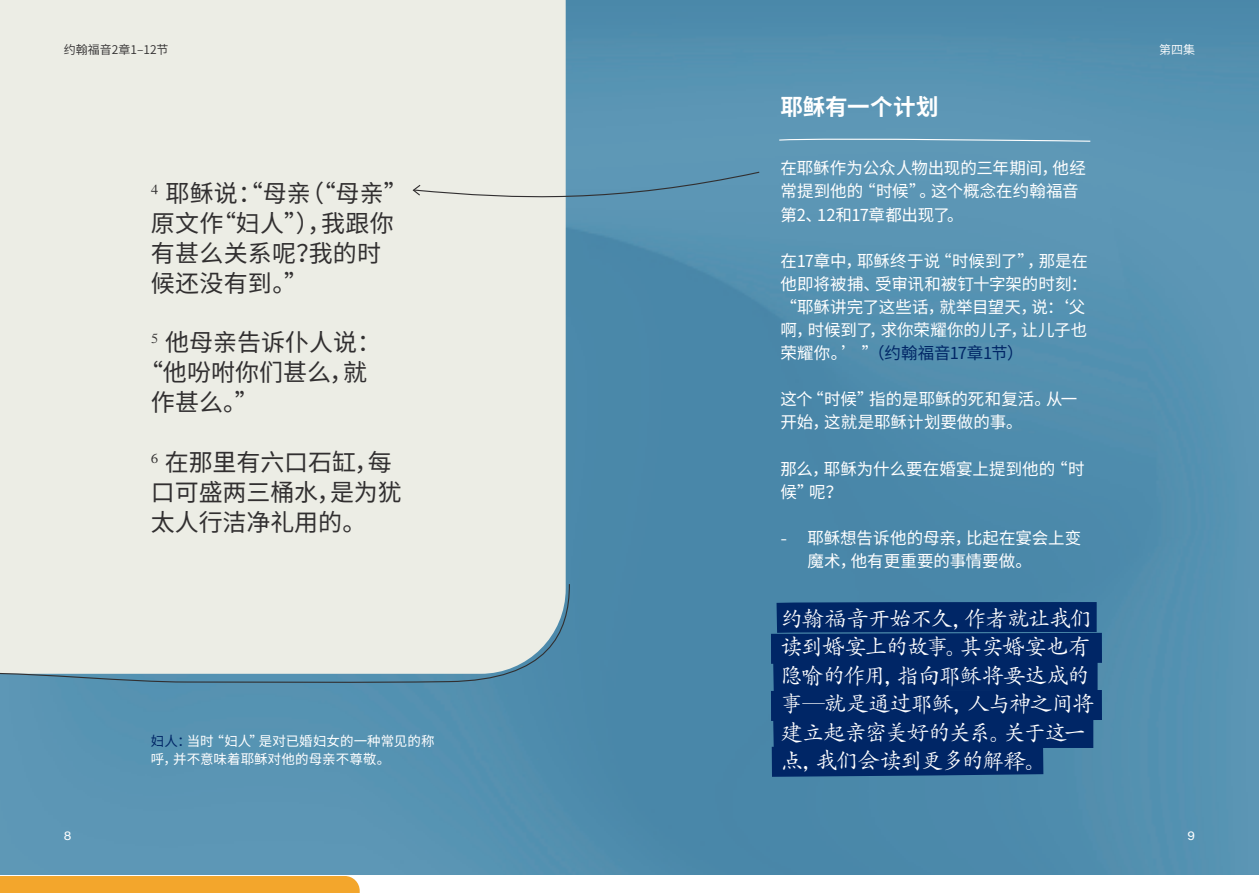
<style>
.page{position:relative;width:1259px;height:893px;background:#fff}
.page>*{position:absolute;margin:0;border:0;box-sizing:border-box;transform-origin:0 0}
.Bible_Passage{font:24px/30px "Noto Sans CJ Ksc";color:#312f30}
.KP_Handwritten{font:22.5px/28.5px "Adobe Kaiti Std";letter-spacing:-.07em;color:#fff}
.Page_Title{font:700 22.5px "Noto Sans CJ Ksc";letter-spacing:.005em;color:#fff}
.Body{font:16.5px/23.1px "Noto Sans CJ Ksc";letter-spacing:-.005em;color:#fff}
.Cue{font:13.5px/18px "Noto Sans CJ Ksc";color:#fff}
.Page_Numbers{font:600 12px "Noto Sans CJ Ksc";color:#312f30}
.Page_Numbers-2{font:600 12px "Noto Sans CJ Ksc";color:#fff}
.Page_Numbers-3{font:12px "Acumin Variable Concept";color:#fff}
.s1{color:#002666}
.s2{font-family:"Acumin Variable Concept"}
</style>
<div class="page">
<img style="left:0;top:0;width:1259px;height:875px">
<div style="left:0;top:0;width:566px;height:583px;background:#ecede5"></div>
<div style="left:0;top:876px;width:360px;height:17px;background:#f3a62c"></div>
<svg style="left:0;top:583px;width:570px;height:100px;background:#d8dfdc"></svg>
<svg style="left:778px;top:138px;width:313px;height:4px"></svg>
<svg style="left:412px;top:171px;width:348px;height:32px;background:#97b7c4"></svg>
<svg style="left:741px;top:587px;width:391px;height:205px;background:#18457c"></svg>
<p class="Page_Numbers" style="left:64px;top:43px;width:106px">约翰福音2章1–12节</p>
<p class="Page_Numbers-2" style="left:1159px;top:43px;width:37px">第四集</p>
<p class="Bible_Passage" style="left:151px;top:178px;width:258px"><sup>4</sup> 耶稣说：“母亲（“母亲”原文作“妇人”），我跟你有甚么关系呢？我的时候还没有到。”</p>
<p class="Bible_Passage" style="left:151px;top:328px;width:232px"><sup>5</sup> 他母亲告诉仆人说：</p>
<p class="Bible_Passage" style="left:139px;top:358px;width:229px">“他吩咐你们甚么，就</p>
<p class="Bible_Passage" style="left:151px;top:388px;width:109px">作甚么。”</p>
<p class="Bible_Passage" style="left:151px;top:448px;width:252px"><sup>6</sup> 在那里有六口石缸，每口可盛两三桶水，是为犹太人行洁净礼用的。</p>
<p class="Cue" style="left:151px;top:732px;width:285px"><span class="s1">妇人：</span>当时“妇人”是对已婚妇女的一种常见的称呼，并不意味着耶稣对他的母亲不尊敬。</p>
<p class="Page_Title" style="left:780px;top:94px;width:160px">耶稣有一个计划</p>
<p class="Body" style="left:780px;top:157px;width:307px">在耶稣作为公众人物出现的三年期间，他经常提到他的“时候”。这个概念在约翰福音第2、12和17章都出现了。</p>
<p class="Body" style="left:780px;top:250px;width:309px">在17章中，耶稣终于说“时候到了”，那是在他即将被捕、受审讯和被钉十字架的时刻：</p>
<p class="Body" style="left:780px;top:296px;width:308px">“耶稣讲完了这些话，就举目望天，说：‘父啊，时候到了，求你荣耀你的儿子，让儿子也荣耀你。’ ”<span class="s1">（约翰福音17章1节）</span></p>
<p class="Body" style="left:780px;top:388px;width:298px">这个“时候”指的是耶稣的死和复活。从一开始，这就是耶稣计划要做的事。</p>
<p class="Body" style="left:780px;top:457px;width:305px">那么，耶稣为什么要在婚宴上提到他的“时候”呢？</p>
<p class="Body" style="left:807px;top:527px;width:275px;text-indent:-27px"><span class="s2">-</span> 耶稣想告诉他的母亲，比起在宴会上变魔术，他有更重要的事情要做。</p>
<p class="KP_Handwritten" style="left:780px;top:605px;width:315px">约翰福音开始不久，作者就让我们读到婚宴上的故事。其实婚宴也有隐喻的作用，指向耶稣将要达成的事—就是通过耶稣，人与神之间将建立起亲密美好的关系。关于这一点，我们会读到更多的解释。</p>
<p class="Page_Numbers-3" style="left:64px;top:827px;width:9px">8</p>
<p class="Page_Numbers-3" style="left:1187px;top:827px;width:9px">9</p>
</div>
